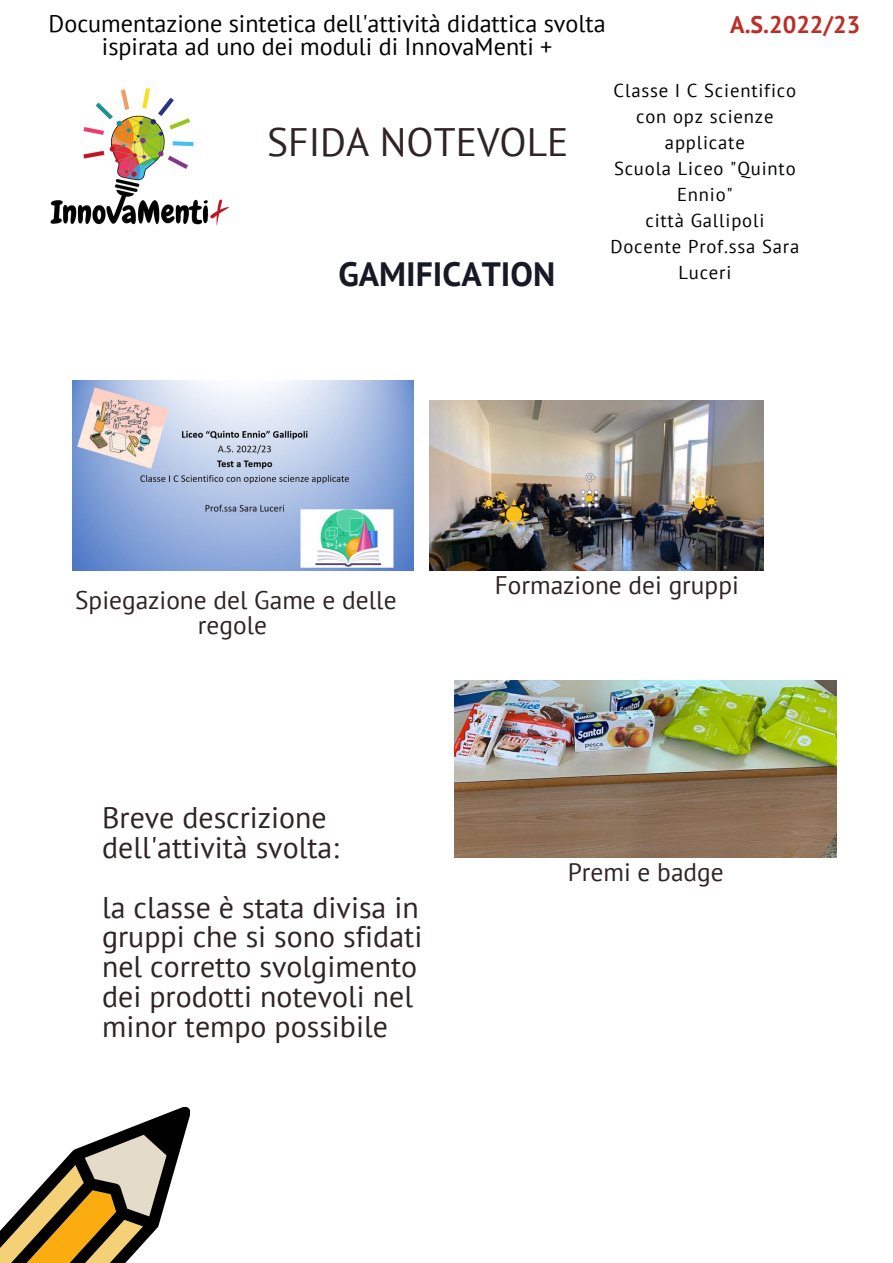
<style>
.page{position:relative;width:893px;height:1263px;background:#fff}
.page>*{position:absolute;margin:0;border:0;box-sizing:border-box;transform-origin:0 0}
.t1{font:39.67px "PT Sans";color:#2f2325}
.t2{font:700 33.67px "PT Sans";color:#171a26}
.t3{font:29.85px/29.8px "PT Sans";color:#2f2325}
.t4{font:25.35px/25.3px "PT Sans";color:#2f2325;text-align:center}
.t5{font:24.15px/23.6px "PT Sans";color:#000;text-align:center}
.t6{font:700 23.92px "PT Sans";color:#bb2f27}
.t7{font:18.67px/26px "PT Sans";letter-spacing:.045em;color:#030404;text-align:center}
</style>
<div class="page">
<img style="left:50px;top:88px;width:180px;height:138px">
<svg style="left:0;top:1107px;width:191px;height:156px"></svg>
<img style="left:429px;top:400px;width:334px;height:171px">
<img style="left:455px;top:680px;width:381px;height:177px">
<img style="left:73px;top:381px;width:340px;height:189px">
<p class="t5" style="left:49px;top:11px;width:558px">Documentazione sintetica dell'attività didattica svolta ispirata ad uno dei moduli di InnovaMenti +</p>
<p class="t6" style="left:730px;top:8px;width:132px">A.S.2022/23</p>
<h1 class="t1" style="left:267px;top:115px;width:303px">SFIDA NOTEVOLE</h1>
<p class="t2" style="left:338px;top:252px;width:218px">GAMIFICATION</p>
<p class="t7" style="left:610px;top:78px;width:190px">Classe I C Scientifico con opz scienze applicate<br>Scuola Liceo "Quinto<br>Ennio"<br>città Gallipoli<br>Docente Prof.ssa Sara<br>Luceri</p>
<p class="t4" style="left:75px;top:587px;width:323px">Spiegazione del Game e delle regole</p>
<p class="t3" style="left:102px;top:802px;width:238px">Breve descrizione dell'attività svolta:</p>
<p class="t3" style="left:102px;top:892px;width:322px">la classe è stata divisa in gruppi che si sono sfidati nel corretto svolgimento dei prodotti notevoli nel minor tempo possibile</p>
<p class="t4" style="left:495px;top:572px;width:246px">Formazione dei gruppi</p>
<p class="t4" style="left:568px;top:859px;width:157px">Premi e badge</p>
</div>
